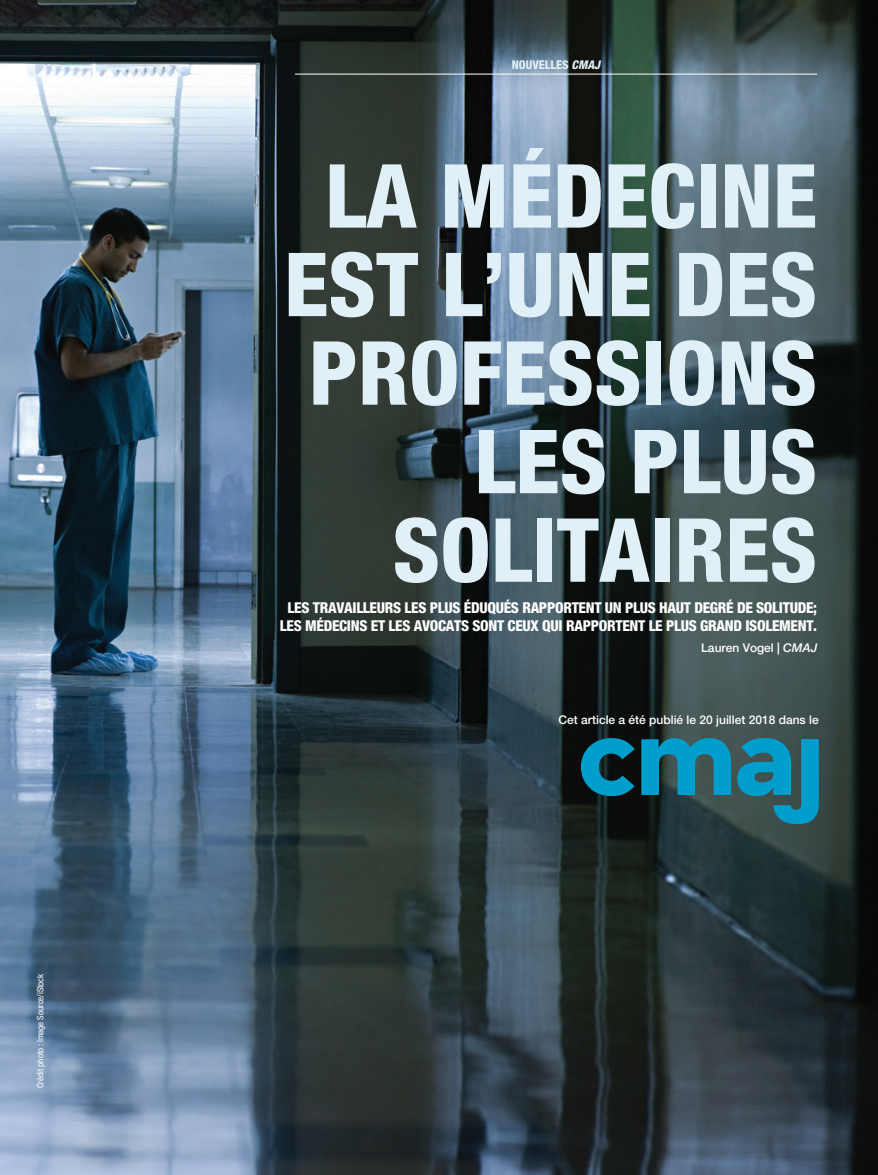
<style>
.page{position:relative;width:878px;height:1175px;background:#fff}
.page>*{position:absolute;margin:0;border:0;box-sizing:border-box;transform-origin:0 0}
.t1{font:800 condensed 88.5px/88.5px "Helvetica Neue LT Std";color:#e1f0f7;text-align:right}
.t2{font:800 condensed 15px/18px "Helvetica Neue LT Std";letter-spacing:-.02em;color:#fff;text-align:center}
.t3{font:500 12px "Helvetica Neue LT Std";color:#fff}
.t4{font:800 condensed 12px "Helvetica Neue LT Std";color:#e1f0f7}
.t5{font:condensed 9px "Helvetica Neue LT Std";letter-spacing:-.005em;color:#fff}
.s1{font-style:italic}
</style>
<div class="page">
<img style="left:0;top:0;width:877px;height:1175px">
<hr style="left:295px;top:74px;width:522px;height:1px;background:#fff">
<svg style="left:581px;top:738px;width:53px;height:58px;background:#05617b"></svg>
<svg style="left:641px;top:738px;width:90px;height:57px;background:#13819e"></svg>
<svg style="left:737px;top:738px;width:81px;height:86px;background:#1a7c96"></svg>
<hr style="left:877px;top:0;width:1px;height:1175px;background:#5b88a7">
<p class="t5" style="left:35px;top:1088px;width:116px;rotate:-90deg">Crédit photo : Image Source/iStock</p>
<p class="t4" style="left:512px;top:58px;width:90px">NOUVELLES <span class="s1">CMAJ</span></p>
<h1 class="t1" style="left:284px;top:150px;width:534px">LA MÉDECINE<br>EST L’UNE DES<br>PROFESSIONS<br>LES PLUS<br>SOLITAIRES</h1>
<p class="t2" style="left:280px;top:598px;width:539px">LES TRAVAILLEURS LES PLUS ÉDUQUÉS RAPPORTENT UN PLUS HAUT DEGRÉ DE SOLITUDE;<br>LES MÉDECINS ET LES AVOCATS SONT CEUX QUI RAPPORTENT LE PLUS GRAND ISOLEMENT.</p>
<p class="t3" style="left:701px;top:640px;width:118px">Lauren Vogel | <span class="s1">CMAJ</span></p>
<p class="t3" style="left:558px;top:712px;width:262px">Cet article a été publié le 20 juillet 2018 dans le</p>
</div>
